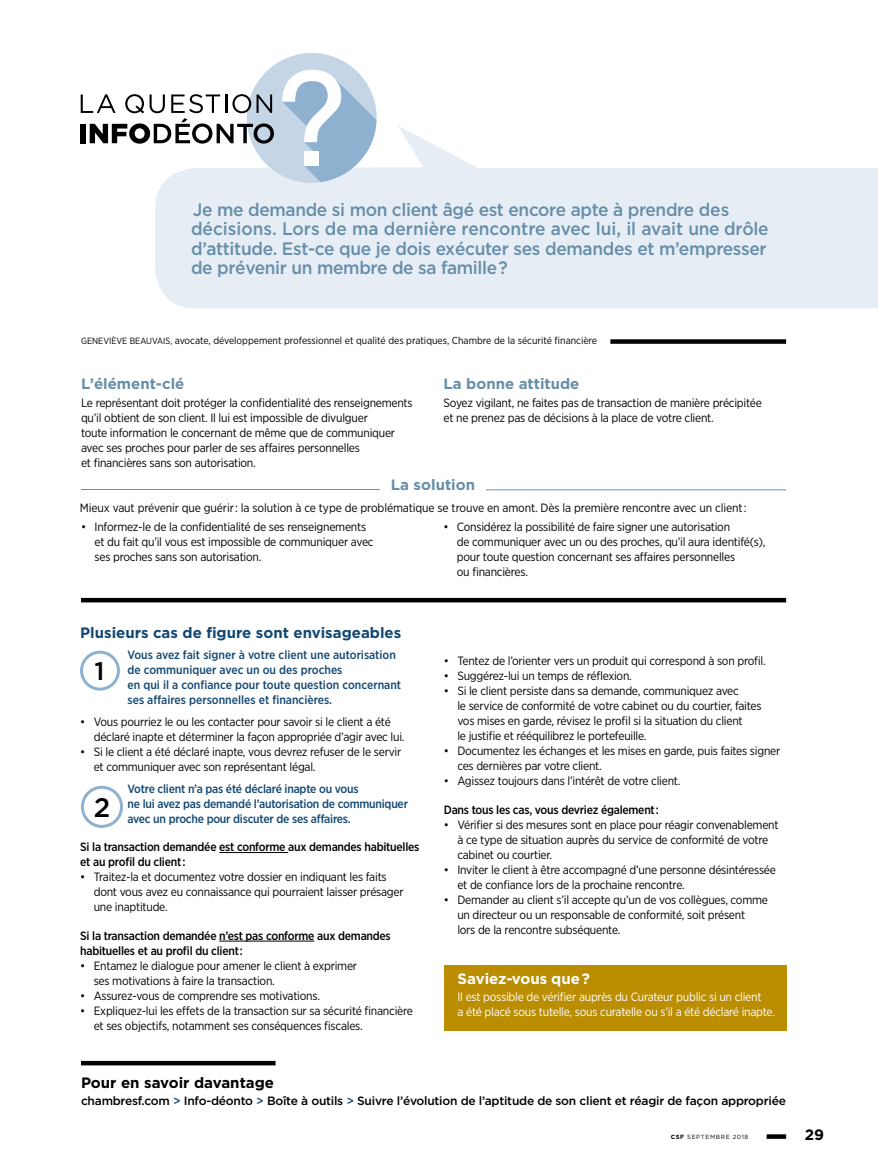
<style>
.page{position:relative;width:878px;height:1175px;background:#fff}
.page>*{position:absolute;margin:0;border:0;box-sizing:border-box;transform-origin:0 0}
.Intro{font:500 26.7px "Gotham";color:#000}
.Intro-2{font:500 25.35px "Gotham";color:#000}
.Intro-3{font:500 18px/19.5px "Gotham";letter-spacing:-.02em;color:#668ea9;scale:.96 1}
.Texte_courant{font:700 15px "Gotham";color:#668ea9}
.Texte_courant-2{font:700 15px "Gotham";color:#124772}
.t1{font:700 15px "Gotham";color:#000}
.Texte_courant-3{font:700 15px "Gotham";color:#fff}
.Texte_courant-4{font:12px/15px "Gotham Narrow";letter-spacing:-.02em;color:#000}
.Texte_courant-5{font:500 12px/15px "Gotham Narrow";letter-spacing:-.02em;color:#000}
.bullet_chiffre{font:500 12px/15px "Gotham Narrow";color:#124772}
.Texte_courant-6{font:500 12px/15px "Gotham Narrow";letter-spacing:-.02em;color:#124772}
.Texte_courant-7{font:12px/15px "Gotham Narrow";letter-spacing:-.02em;color:#fff}
.t2{font:500 12px "Gotham";letter-spacing:-.02em;color:#000}
.small_text_6_9{font:10.2px "Gotham Narrow";color:#000}
.t3{font:6px "Gotham";letter-spacing:.1em;color:#000}
.s1{font-size:9px}
.s2{color:#124772}
.s3{font-weight:700}
</style>
<div class="page">
<svg style="left:766px;top:1134px;width:20px;height:4px"></svg>
<svg style="left:155px;top:126px;width:723px;height:182px;fill:#e6edf5"></svg>
<hr style="left:219px;top:852px;width:69px;height:1px;background:#000">
<hr style="left:219px;top:940px;width:95px;height:1px;background:#000">
<div style="left:80px;top:650px;width:40px;height:40px;border:3px solid #8db1ce;border-radius:50%"></div>
<div style="left:81px;top:785px;width:42px;height:43px;border:3px solid #8db1ce;border-radius:50%"></div>
<div style="left:444px;top:965px;width:342px;height:65px;background:#bb8d00"></div>
<div style="left:81px;top:1060px;width:194px;height:5px;background:#000"></div>
<hr style="left:81px;top:598px;width:705px;height:4px;background:#000">
<div style="left:610px;top:339px;width:176px;height:5px;background:#000"></div>
<hr style="left:81px;top:489px;width:299px;height:1px;background:#668ea9">
<hr style="left:486px;top:489px;width:300px;height:1px;background:#668ea9">
<div style="left:247px;top:53px;width:130px;height:130px;background:#c4d5e6;border-radius:50%"></div>
<svg style="left:282px;top:70px;width:94px;height:112px"></svg>
<svg style="left:81px;top:94px;width:193px;height:50px"></svg>
<p class="Intro-3" style="left:191px;top:199px;width:603px">Je me demande si mon client âgé est encore apte à prendre des décisions. Lors de ma dernière rencontre avec lui, il avait une drôle d’attitude. Est-ce que je dois exécuter ses demandes et m’empresser de prévenir un membre de sa famille?</p>
<p class="small_text_6_9" style="left:81px;top:334px;width:517px"><span class="s1">GENEVIÈVE BEAUVAIS,</span> avocate, développement professionnel et qualité des pratiques, Chambre de la sécurité financière</p>
<p class="Texte_courant" style="left:81px;top:375px;width:105px">L’élément-clé</p>
<p class="Texte_courant-4" style="left:81px;top:395px;width:333px">Le représentant doit protéger la confidentialité des renseignements qu’il obtient de son client. Il lui est impossible de divulguer<br>toute information le concernant de même que de communiquer avec ses proches pour parler de ses affaires personnelles<br>et financières sans son autorisation.</p>
<p class="Texte_courant" style="left:443px;top:375px;width:137px">La bonne attitude</p>
<p class="Texte_courant-4" style="left:443px;top:395px;width:320px">Soyez vigilant, ne faites pas de transaction de manière précipitée et ne prenez pas de décisions à la place de votre client.</p>
<p class="Texte_courant" style="left:391px;top:476px;width:86px">La solution</p>
<p class="Texte_courant-4" style="left:80px;top:500px;width:668px">Mieux vaut prévenir que guérir : la solution à ce type de problématique se trouve en amont. Dès la première rencontre avec un client :</p>
<p class="Texte_courant-4" style="left:94px;top:519px;width:280px;text-indent:-14px">• Informez-le de la confidentialité de ses renseignements et du fait qu’il vous est impossible de communiquer avec ses proches sans son autorisation.</p>
<p class="Texte_courant-4" style="left:457px;top:519px;width:310px;text-indent:-14px">• Considérez la possibilité de faire signer une autorisation<br>de communiquer avec un ou des proches, qu’il aura identifé(s), pour toute question concernant ses affaires personnelles<br>ou financières.</p>
<p class="Texte_courant-2" style="left:80px;top:623px;width:322px">Plusieurs cas de figure sont envisageables</p>
<p class="bullet_chiffre" style="left:127px;top:647px;width:275px">Vous avez fait signer à votre client une autorisation de communiquer avec un ou des proches<br>en qui il a confiance pour toute question concernant ses affaires personnelles et financières.</p>
<p class="Texte_courant-4" style="left:94px;top:714px;width:312px;text-indent:-14px">• Vous pourriez le ou les contacter pour savoir si le client a été déclaré inapte et déterminer la façon appropriée d’agir avec lui.</p>
<p class="Texte_courant-4" style="left:94px;top:744px;width:309px;text-indent:-14px">• Si le client a été déclaré inapte, vous devrez refuser de le servir et communiquer avec son représentant légal.</p>
<p class="Texte_courant-6" style="left:127px;top:781px;width:282px">Votre client n’a pas été déclaré inapte ou vous<br>ne lui avez pas demandé l’autorisation de communiquer avec un proche pour discuter de ses affaires.</p>
<p class="Texte_courant-5" style="left:80px;top:839px;width:341px">Si la transaction demandée est conforme aux demandes habituelles et au profil du client:</p>
<p class="Texte_courant-4" style="left:94px;top:869px;width:311px;text-indent:-14px">• Traitez-la et documentez votre dossier en indiquant les faits dont vous avez eu connaissance qui pourraient laisser présager une inaptitude.</p>
<p class="Texte_courant-5" style="left:80px;top:928px;width:312px">Si la transaction demandée n’est pas conforme aux demandes habituelles et au profil du client:</p>
<p class="Texte_courant-4" style="left:94px;top:958px;width:265px;text-indent:-14px">• Entamez le dialogue pour amener le client à exprimer ses motivations à faire la transaction.</p>
<p class="Texte_courant-4" style="left:80px;top:988px;width:241px">• Assurez-vous de comprendre ses motivations.</p>
<p class="Texte_courant-4" style="left:94px;top:1003px;width:321px;text-indent:-14px">• Expliquez-lui les effets de la transaction sur sa sécurité financière et ses objectifs, notamment ses conséquences fiscales.</p>
<p class="Intro-2" style="left:95px;top:656px;width:12px">1</p>
<p class="Intro" style="left:94px;top:792px;width:18px">2</p>
<p class="Texte_courant-4" style="left:444px;top:653px;width:323px">• Tentez de l’orienter vers un produit qui correspond à son profil.</p>
<p class="Texte_courant-4" style="left:444px;top:668px;width:190px">• Suggérez-lui un temps de réflexion.</p>
<p class="Texte_courant-4" style="left:457px;top:683px;width:306px;text-indent:-14px">• Si le client persiste dans sa demande, communiquez avec<br>le service de conformité de votre cabinet ou du courtier, faites vos mises en garde, révisez le profil si la situation du client<br>le justifie et rééquilibrez le portefeuille.</p>
<p class="Texte_courant-4" style="left:457px;top:743px;width:324px;text-indent:-14px">• Documentez les échanges et les mises en garde, puis faites signer ces dernières par votre client.</p>
<p class="Texte_courant-4" style="left:444px;top:773px;width:238px">• Agissez toujours dans l’intérêt de votre client.</p>
<p class="Texte_courant-5" style="left:444px;top:802px;width:217px">Dans tous les cas, vous devriez également:</p>
<p class="Texte_courant-4" style="left:457px;top:816px;width:323px;text-indent:-14px">• Vérifier si des mesures sont en place pour réagir convenablement à ce type de situation auprès du service de conformité de votre cabinet ou courtier.</p>
<p class="Texte_courant-4" style="left:457px;top:861px;width:320px;text-indent:-14px">• Inviter le client à être accompagné d’une personne désintéressée et de confiance lors de la prochaine rencontre.</p>
<p class="Texte_courant-4" style="left:457px;top:891px;width:312px;text-indent:-14px">• Demander au client s’il accepte qu’un de vos collègues, comme un directeur ou un responsable de conformité, soit présent<br>lors de la rencontre subséquente.</p>
<p class="Texte_courant-3" style="left:457px;top:970px;width:134px">Saviez-vous que?</p>
<p class="Texte_courant-7" style="left:457px;top:988px;width:319px">Il est possible de vérifier auprès du Curateur public si un client<br>a été placé sous tutelle, sous curatelle ou s’il a été déclaré inapte.</p>
<p class="t1" style="left:81px;top:1074px;width:194px">Pour en savoir davantage</p>
<p class="t2" style="left:81px;top:1093px;width:706px">chambresf.com <span class="s2">&gt;</span> Info-déonto <span class="s2">&gt;</span> Boîte à outils <span class="s2">&gt;</span> Suivre l’évolution de l’aptitude de son client et réagir de façon appropriée</p>
<p class="t3" style="left:670px;top:1133px;width:79px"><span class="s3">CSF</span> SEPTEMBRE 2018</p>
<p class="t1" style="left:804px;top:1125px;width:21px">29</p>
</div>
